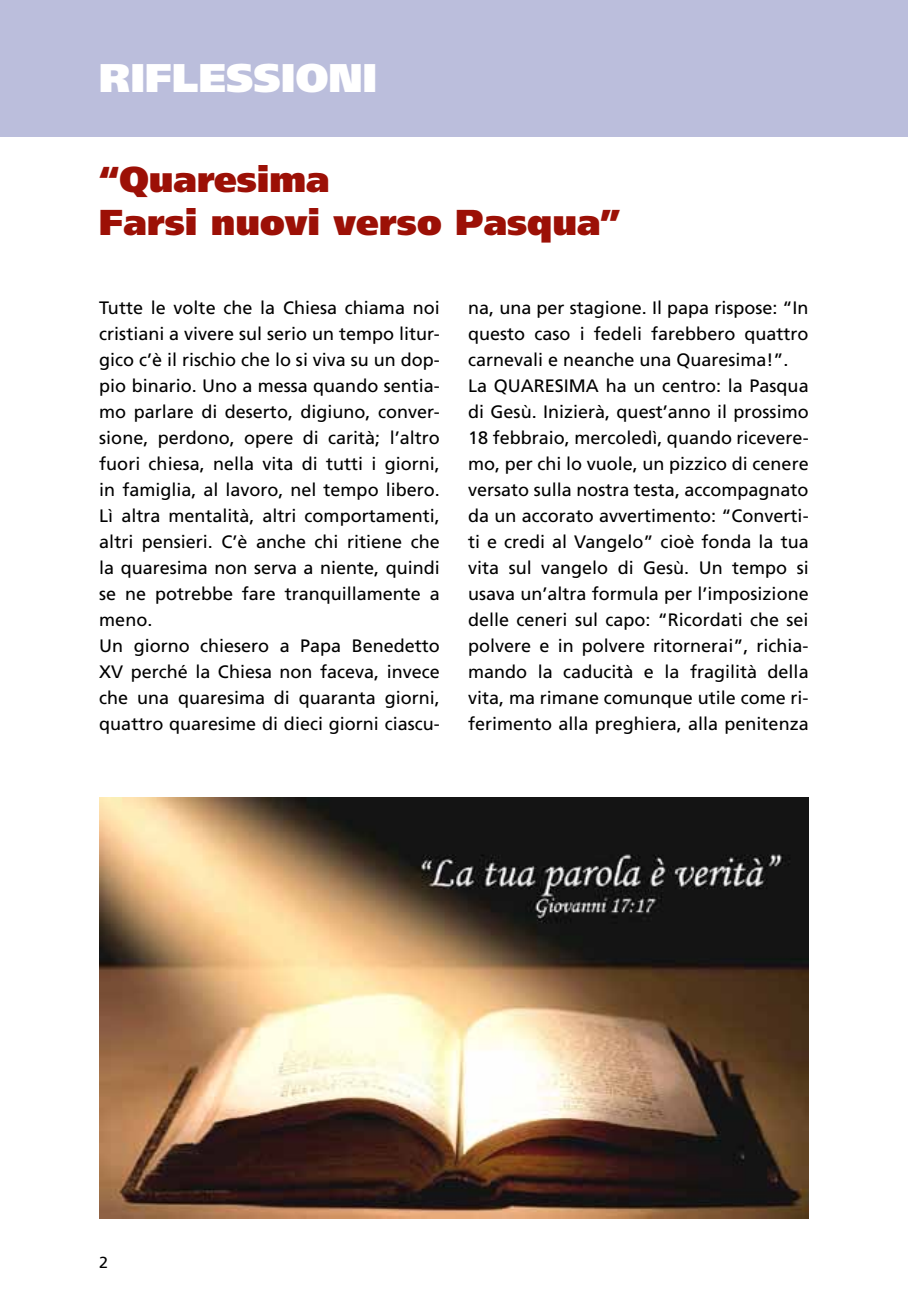
<style>
.page{position:relative;width:908px;height:1304px;background:#fff}
.page>*{position:absolute;margin:0;border:0;box-sizing:border-box;transform-origin:0 0}
.t1{font:900 40px "Frutiger";color:#fff}
.t2{font:900 36px/43.2px "Frutiger";color:#9c1006}
.t3{font:18px/26px "Frutiger";color:#000}
.t4{font:16px "Frutiger";color:#000}
</style>
<div class="page">
<div style="left:0;top:0;width:907px;height:136px;background:#bbbedc"></div>
<img style="left:99px;top:797px;width:709px;height:422px">
<h1 class="t1" style="left:99px;top:53px;width:279px">riflessioni</h1>
<h2 class="t2" style="left:99px;top:157px;width:522px">“Quaresima<br>Farsi nuovi verso Pasqua”</h2>
<p class="t3" style="left:99px;top:295px;width:342px">Tutte le volte che la Chiesa chiama noi cristiani a vivere sul serio un tempo litur&shy;gico c’è il rischio che lo si viva su un dop&shy;pio binario. U no a messa quando sentia&shy;mo parlare di deserto, digiuno, conver&shy;sione, perdono, opere di carità; l’altro fuori chiesa, nella vita di tutti i giorni, in famiglia, al lavoro, nel tempo libero.<br>Lì altra mentalità, altri comportamenti, altri pensieri. C’è anche chi ritiene che la quaresima non serva a niente, quindi se ne potrebbe fare tranquillamente a meno.<br>U n giorno chiesero a Papa Benedetto XV perché la Chiesa non faceva, invece che una quaresima di quaranta giorni, quattro quaresime di dieci giorni ciascu-</p>
<p class="t3" style="left:468px;top:295px;width:342px">na, una per stagione. I l papa rispose: “I n questo caso i fedeli farebbero quattro carnevali e neanche una Quaresima!”.<br>La QUARE</p>
<p class="t3" style="left:468px;top:373px;width:342px;text-align:justify;text-indent:137px">ha un centro: la Pasqua di Gesù. I nizierà, quest’anno il prossimo 18 febbraio, mercoledì, quando ricevere&shy;mo, per chi lo vuole, un pizzico di cenere versato sulla nostra testa, accompagnato da un accorato avvertimento: “Converti&shy;ti e credi al Vangelo” cioè fonda la tua vita sul vangelo di Gesù. U n tempo si usava un’altra formula per l’imposizione delle ceneri sul capo: “Ricordati che sei polvere e in polvere ritornerai”, richia&shy;mando la caducità e la fragilità della vita, ma rimane comunque utile come ri&shy;ferimento alla preghiera, alla penitenza</p>
<p class="t3" style="left:554px;top:373px;width:22px">SIMA</p>
<p class="t4" style="left:99px;top:1253px;width:10px">2</p>
</div>
